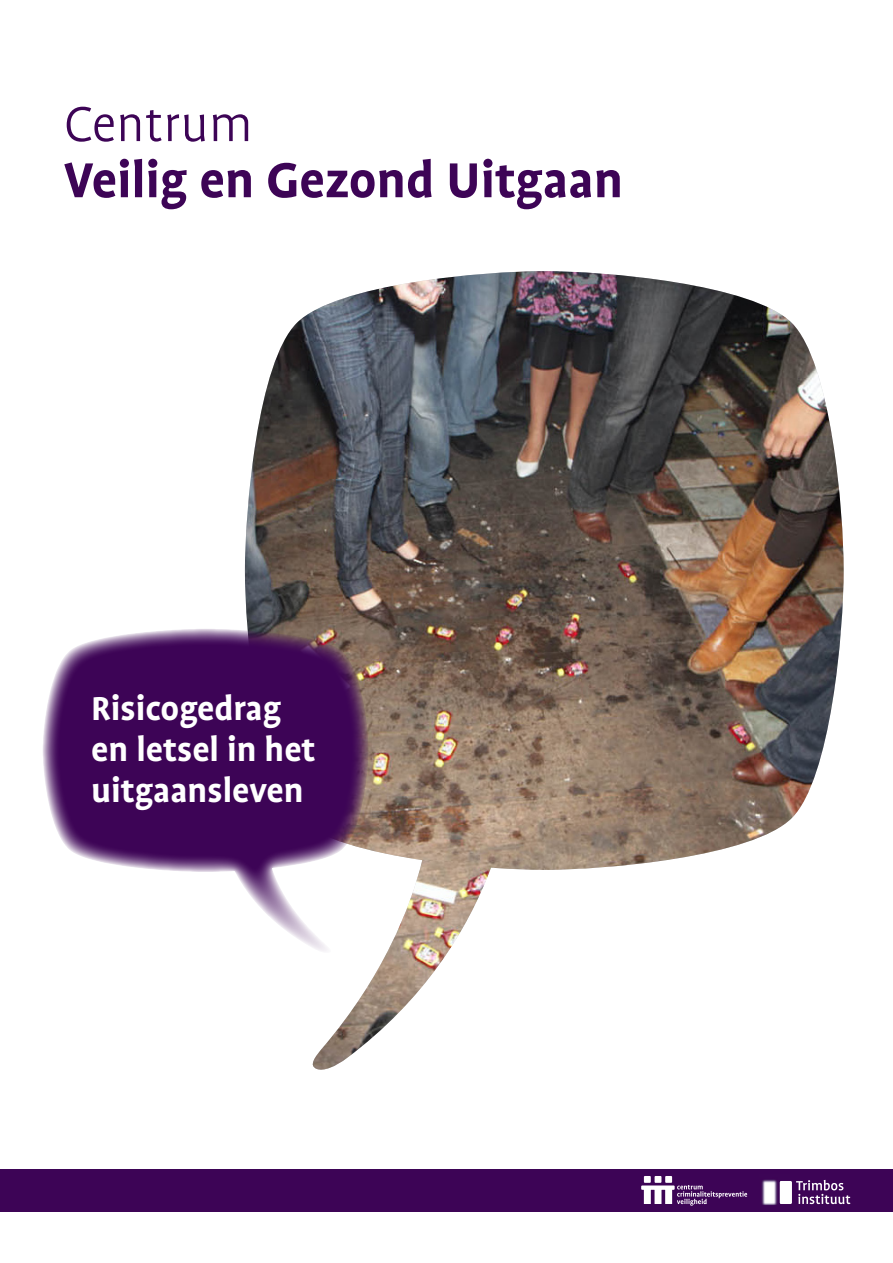
<style>
.page{position:relative;width:893px;height:1263px;background:#fff}
.page>*{position:absolute;margin:0;border:0;box-sizing:border-box;transform-origin:0 0}
.t1{font:700 56.1px "Profile";color:#3d0456}
.t2{font:300 56.1px "Profile";color:#3d0456}
.t3{font:700 37.95px/41px "Profile";color:#fff}
</style>
<div class="page">
<img style="left:245px;top:271px;width:599px;height:799px">
<svg style="left:43px;top:629px;width:325px;height:325px;fill:#3d0456"></svg>
<div style="left:0;top:1169px;width:893px;height:43px;background:#3d0456"></div>
<svg style="left:641px;top:1176px;width:106px;height:29px"></svg>
<svg style="left:796px;top:1180px;width:54px;height:24px"></svg>
<div style="left:780px;top:1181px;width:12px;height:23px;background:#fff"></div>
<img style="left:761px;top:1179px;width:19px;height:26px">
<p class="t2" style="left:64px;top:95px;width:191px">Centrum</p>
<p class="t1" style="left:64px;top:150px;width:561px">Veilig en Gezond Uitgaan</p>
<p class="t3" style="left:91px;top:688px;width:226px">Risicogedrag en letsel in het uitgaansleven</p>
</div>
